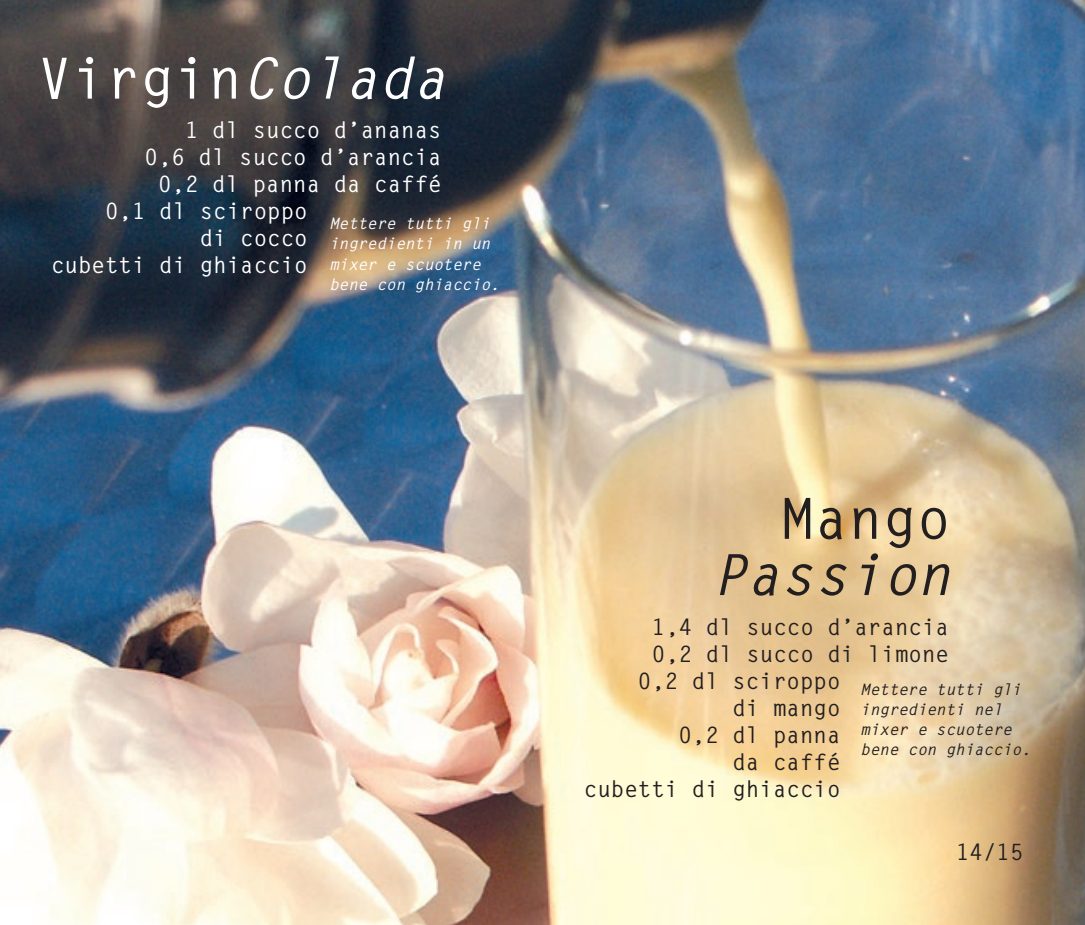
<style>
.page{position:relative;width:1085px;height:925px;background:#fff}
.page>*{position:absolute;margin:0;border:0;box-sizing:border-box;transform-origin:0 0}
.t1{font:700 56.7px "Letter Gothic";color:#fff}
.t2{font:italic 700 56.7px "Letter Gothic";color:#231f20}
.t3{font:700 56.7px "Letter Gothic";color:#231f20}
.t4{font:700 22.5px "Letter Gothic";color:#231f20}
.t5{font:700 22.5px "Letter Gothic";color:#fff}
.t6{font:italic 700 15.75px/20.2px "Letter Gothic";color:#fff}
.t7{font:italic 700 15.75px/20.2px "Letter Gothic";color:#231f20}
.s1{font-style:italic}
</style>
<div class="page">
<img style="left:0;top:0;width:1084px;height:925px">
<h1 class="t1" style="left:38px;top:44px;width:410px">Virgin<span class="s1">Colada</span></h1>
<p class="t5" style="left:185px;top:116px;width:258px">1 dl succo d’ananas</p>
<p class="t5" style="left:145px;top:143px;width:299px">0,6 dl succo d’arancia</p>
<p class="t5" style="left:158px;top:170px;width:285px">0,2 dl panna da caffé</p>
<p class="t5" style="left:105px;top:197px;width:204px">0,1 dl sciroppo</p>
<p class="t5" style="left:200px;top:224px;width:109px">di cocco</p>
<p class="t5" style="left:51px;top:251px;width:258px">cubetti di ghiaccio</p>
<p class="t6" style="left:329px;top:214px;width:172px">Mettere tutti gli ingredienti in un mixer e scuotere bene con ghiaccio.</p>
<h1 class="t3" style="left:780px;top:484px;width:172px">Mango</h1>
<h1 class="t2" style="left:712px;top:540px;width:240px">Passion</h1>
<p class="t4" style="left:651px;top:613px;width:299px">1,4 dl succo d’arancia</p>
<p class="t4" style="left:651px;top:640px;width:299px">0,2 dl succo di limone</p>
<p class="t4" style="left:637px;top:667px;width:204px">0,2 dl sciroppo</p>
<p class="t4" style="left:732px;top:694px;width:109px">di mango</p>
<p class="t4" style="left:678px;top:721px;width:163px">0,2 dl panna</p>
<p class="t4" style="left:732px;top:748px;width:109px">da caffé</p>
<p class="t4" style="left:583px;top:775px;width:258px">cubetti di ghiaccio</p>
<p class="t7" style="left:860px;top:679px;width:172px">Mettere tutti gli ingredienti nel mixer e scuotere bene con ghiaccio.</p>
<p class="t4" style="left:955px;top:838px;width:69px">14/15</p>
</div>
